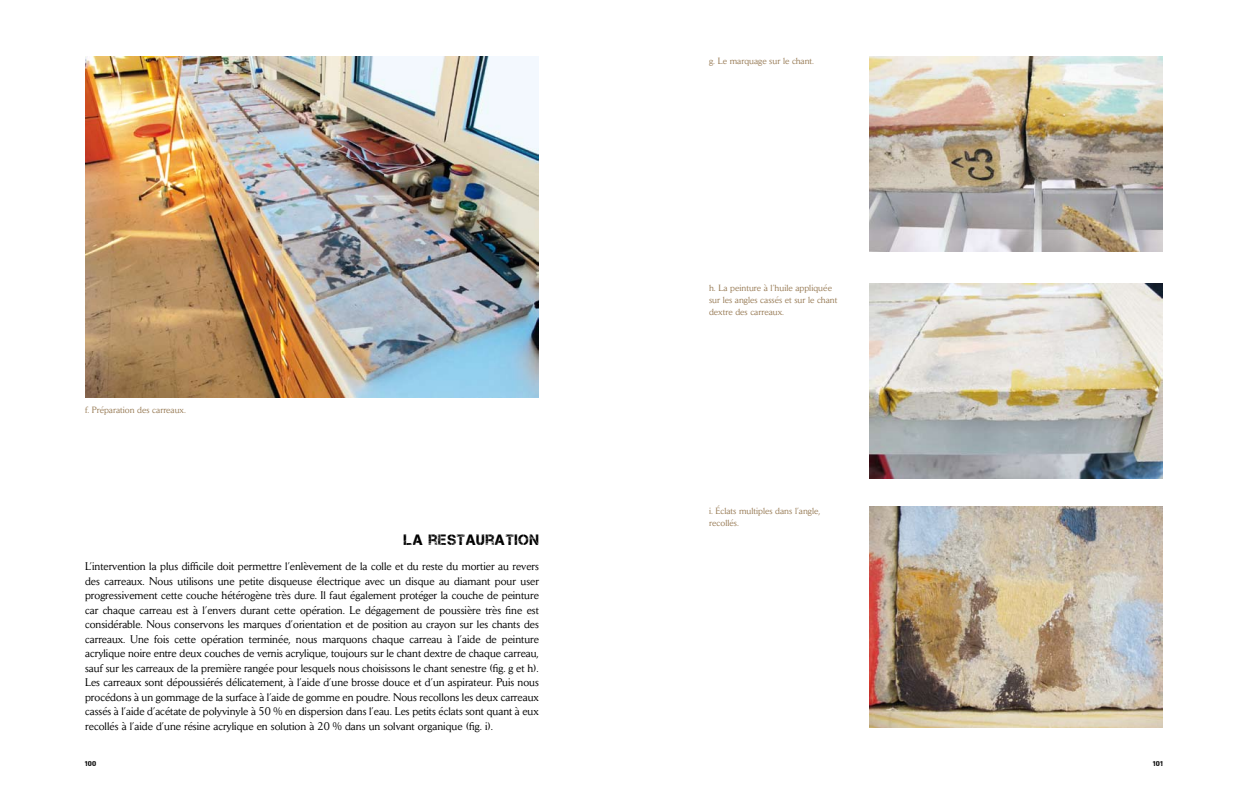
<style>
.page{position:relative;width:1248px;height:794px;background:#fff}
.page>*{position:absolute;margin:0;border:0;box-sizing:border-box;transform-origin:0 0}
.t1{font:15px "Captureit";letter-spacing:.05em;color:#000}
.t2{font:11px/14.5px "Daily News";color:#000;text-align:justify}
.t3{font:9px/12px "Daily News";color:#997d58}
.t4{font:7px "Captureit";letter-spacing:.1em;color:#000}
</style>
<div class="page">
<img style="left:869px;top:57px;width:293px;height:195px">
<img style="left:869px;top:283px;width:293px;height:195px">
<img style="left:869px;top:507px;width:293px;height:220px">
<img style="left:85px;top:57px;width:454px;height:340px">
<p class="t3" style="left:709px;top:55px;width:106px">g. Le marquage sur le chant.</p>
<p class="t3" style="left:85px;top:403px;width:102px">f. Préparation des carreaux.</p>
<h1 class="t1" style="left:404px;top:531px;width:136px">LA RESTAURATION</h1>
<p class="t2" style="left:85px;top:559px;width:455px">L’intervention la plus difficile doit permettre l’enlèvement de la colle et du reste du mortier au revers des carreaux. Nous utilisons une petite disqueuse électrique avec un disque au diamant pour user progressivement cette couche hétérogène très dure. Il faut également protéger la couche de peinture car chaque carreau est à l’envers durant cette opération. Le dégagement de poussière très fine est considérable. Nous conservons les marques d’orientation et de position au crayon sur les chants des carreaux. Une fois cette opération terminée, nous marquons chaque carreau à l’aide de peinture acrylique noire entre deux couches de vernis acrylique, toujours sur le chant dextre de chaque carreau, sauf sur les carreaux de la première rangée pour lesquels nous choisissons le chant senestre (fig. g et h).<br>Les carreaux sont dépoussiérés délicatement, à l’aide d’une brosse douce et d’un aspirateur. Puis nous procédons à un gommage de la surface à l’aide de gomme en poudre. Nous recollons les deux carreaux cassés à l’aide d’acétate de polyvinyle à 50 % en dispersion dans l’eau. Les petits éclats sont quant à eux recollés à l’aide d’une résine acrylique en solution à 20 % dans un solvant organique (fig. i).</p>
<p class="t3" style="left:709px;top:281px;width:130px">h. La peinture à l’huile appliquée sur les angles cassés et sur le chant dextre des carreaux.</p>
<p class="t3" style="left:709px;top:505px;width:113px">i. Éclats multiples dans l’angle, recollés.</p>
<p class="t4" style="left:85px;top:759px;width:13px">100</p>
<p class="t4" style="left:1152px;top:759px;width:11px">101</p>
</div>
